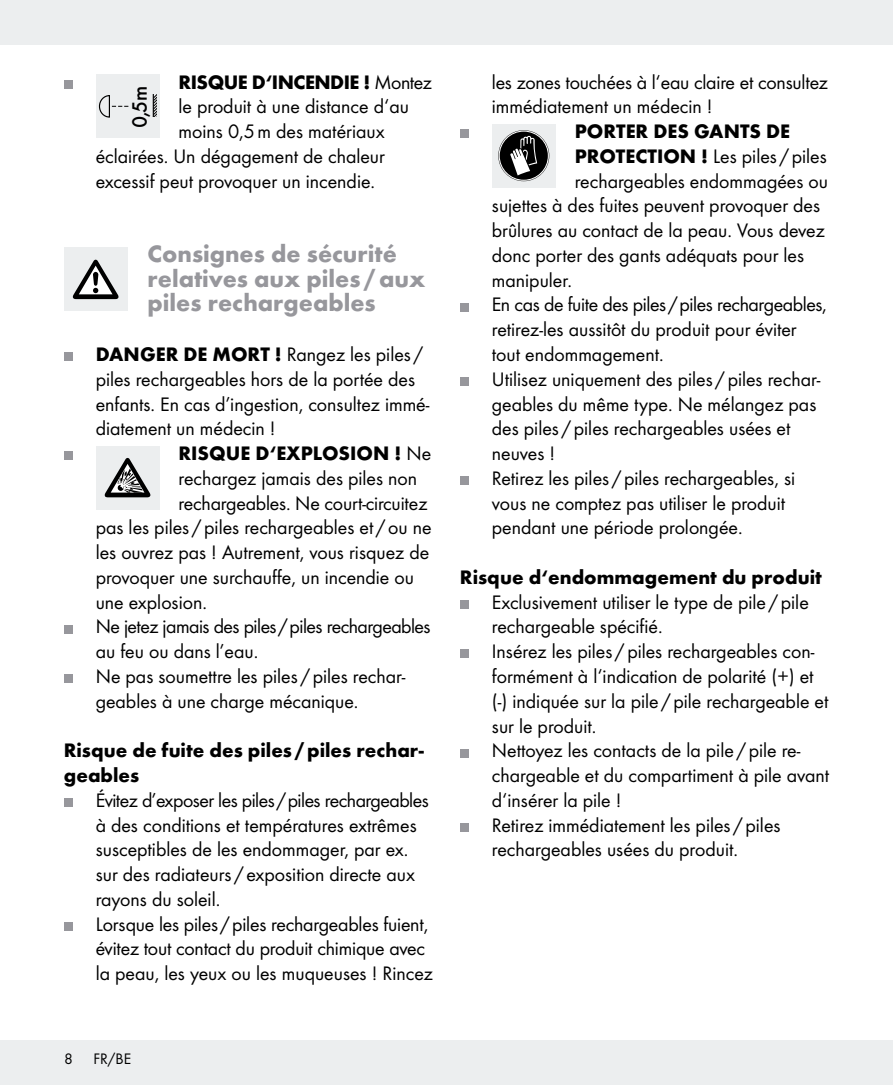
<style>
.page{position:relative;width:893px;height:1085px;background:#fff}
.page>*{position:absolute;margin:0;border:0;box-sizing:border-box;transform-origin:0 0}
.t1{font:700 24.75px/24.8px "Futura";color:#97979c}
.t2{font:500 21.6px "Futura";color:#000}
.t3{font:20.25px/24.8px "Futura Boo";color:#000}
.t4{font:700 20.25px/24.8px "Futura";color:#000}
.t5{font:20.25px "Futura Boo";letter-spacing:-.025em;color:#000}
.t6{font:20.25px "Futura Boo";letter-spacing:-.02em;color:#000}
.t7{font:700 20.25px "Futura";letter-spacing:-.025em;color:#000}
.t8{font:15.75px "Futura Boo";color:#000}
.s1{font-family:"Futura Boo";font-weight:400}
.s2{font-family:"Futura";font-weight:700}
</style>
<div class="page">
<div style="left:0;top:0;width:893px;height:45px;background:#eceeef"></div>
<div style="left:0;top:1040px;width:893px;height:44px;background:#eceeef"></div>
<div style="left:64px;top:80px;width:8px;height:9px;background:#97979c"></div>
<div style="left:96px;top:74px;width:63px;height:64px;background:#eceeef"></div>
<svg style="left:153px;top:95px;width:3px;height:22px"></svg>
<svg style="left:98px;top:95px;width:30px;height:23px"></svg>
<div style="left:64px;top:247px;width:64px;height:64px;background:#eceeef"></div>
<svg style="left:73px;top:260px;width:45px;height:39px"></svg>
<div style="left:64px;top:352px;width:8px;height:9px;background:#97979c"></div>
<div style="left:64px;top:451px;width:8px;height:9px;background:#97979c"></div>
<div style="left:96px;top:445px;width:63px;height:64px;background:#eceeef"></div>
<svg style="left:105px;top:458px;width:45px;height:39px"></svg>
<div style="left:64px;top:624px;width:8px;height:9px;background:#97979c"></div>
<div style="left:64px;top:674px;width:8px;height:9px;background:#97979c"></div>
<div style="left:64px;top:798px;width:8px;height:8px;background:#97979c"></div>
<div style="left:64px;top:921px;width:8px;height:9px;background:#97979c"></div>
<div style="left:460px;top:129px;width:9px;height:9px;background:#97979c"></div>
<div style="left:492px;top:124px;width:64px;height:63px;background:#eceeef"></div>
<svg style="left:498px;top:130px;width:51px;height:51px"></svg>
<div style="left:460px;top:303px;width:9px;height:8px;background:#97979c"></div>
<div style="left:460px;top:377px;width:9px;height:9px;background:#97979c"></div>
<div style="left:460px;top:476px;width:9px;height:9px;background:#97979c"></div>
<div style="left:460px;top:600px;width:9px;height:8px;background:#97979c"></div>
<div style="left:460px;top:649px;width:9px;height:9px;background:#97979c"></div>
<div style="left:460px;top:748px;width:9px;height:9px;background:#97979c"></div>
<div style="left:460px;top:822px;width:9px;height:9px;background:#97979c"></div>
<p class="t7" style="left:179px;top:69px;width:255px">RISQUE D‘INCENDIE ! <span class="s1">Montez</span></p>
<p class="t3" style="left:179px;top:94px;width:232px">le produit à une distance d‘au</p>
<p class="t3" style="left:179px;top:119px;width:208px">moins 0,5m des matériaux</p>
<p class="t3" style="left:96px;top:144px;width:291px">éclairées. Un dégagement de chaleur</p>
<p class="t3" style="left:96px;top:168px;width:281px">excessif peut provoquer un incendie.</p>
<p class="t2" style="left:127px;top:128px;width:44px;rotate:-90deg">0,5m</p>
<p class="t1" style="left:148px;top:241px;width:279px">Consignes de sécurité relatives aux piles /aux piles rechargeables</p>
<p class="t3" style="left:96px;top:342px;width:335px"><span class="s2">DANGER DE MORT !</span> Rangez les piles / piles rechargeables hors de la portée des enfants. En cas d’ingestion, consultez immé&shy;diatement un médecin !</p>
<p class="t4" style="left:179px;top:440px;width:254px">RISQUE D‘EXPLOSION ! <span class="s1">Ne</span></p>
<p class="t3" style="left:179px;top:465px;width:240px">rechargez jamais des piles non</p>
<p class="t3" style="left:179px;top:490px;width:250px">rechargeables. Ne court-circuitez</p>
<p class="t3" style="left:96px;top:515px;width:338px">pas les piles /piles rechargeables et /ou ne</p>
<p class="t3" style="left:96px;top:540px;width:335px">les ouvrez pas ! Autrement, vous risquez de</p>
<p class="t3" style="left:96px;top:564px;width:320px">provoquer une surchauffe, un incendie ou</p>
<p class="t3" style="left:96px;top:589px;width:113px">une explosion.</p>
<p class="t5" style="left:96px;top:614px;width:337px">Ne jetez jamais des piles/piles rechargeables</p>
<p class="t3" style="left:96px;top:639px;width:164px">au feu ou dans l’eau.</p>
<p class="t3" style="left:96px;top:663px;width:311px">Ne pas soumettre les piles /piles rechar-</p>
<p class="t3" style="left:96px;top:688px;width:264px">geables à une charge mécanique.</p>
<p class="t4" style="left:64px;top:737px;width:362px">Risque de fuite des piles /piles rechar&shy;geables</p>
<p class="t3" style="left:96px;top:787px;width:339px">Évitez d’exposer les piles/piles rechargeables à des conditions et températures extrêmes susceptibles de les endommager, par ex. sur des radiateurs / exposition directe aux rayons du soleil.<br>Lorsque les piles/piles rechargeables fuient, évitez tout contact du produit chimique avec la peau, les yeux ou les muqueuses ! Rincez</p>
<p class="t8" style="left:64px;top:1048px;width:10px">8</p>
<p class="t8" style="left:94px;top:1048px;width:39px">FR/BE</p>
<p class="t3" style="left:492px;top:69px;width:338px">les zones touchées à l‘eau claire et consultez immédiatement un médecin !</p>
<p class="t4" style="left:575px;top:119px;width:217px">PORTER DES GANTS DE</p>
<p class="t3" style="left:575px;top:144px;width:254px"><span class="s2">PROTECTION !</span> Les piles /piles</p>
<p class="t3" style="left:575px;top:168px;width:255px">rechargeables endommagées ou</p>
<p class="t3" style="left:492px;top:193px;width:330px">sujettes à des fuites peuvent provoquer des</p>
<p class="t3" style="left:492px;top:218px;width:334px">brûlures au contact de la peau. Vous devez</p>
<p class="t3" style="left:492px;top:243px;width:314px">donc porter des gants adéquats pour les</p>
<p class="t3" style="left:492px;top:267px;width:82px">manipuler.</p>
<p class="t6" style="left:492px;top:292px;width:336px">En cas de fuite des piles/piles rechargeables,</p>
<p class="t3" style="left:492px;top:317px;width:306px">retirez-les aussitôt du produit pour éviter</p>
<p class="t3" style="left:492px;top:342px;width:173px">tout endommagement.</p>
<p class="t3" style="left:492px;top:366px;width:330px">Utilisez uniquement des piles /piles rechar-</p>
<p class="t3" style="left:492px;top:391px;width:326px">geables du même type. Ne mélangez pas</p>
<p class="t3" style="left:492px;top:416px;width:300px">des piles /piles rechargeables usées et</p>
<p class="t3" style="left:492px;top:441px;width:65px">neuves !</p>
<p class="t3" style="left:492px;top:465px;width:305px">Retirez les piles /piles rechargeables, si</p>
<p class="t3" style="left:492px;top:490px;width:295px">vous ne comptez pas utiliser le produit</p>
<p class="t3" style="left:492px;top:515px;width:252px">pendant une période prolongée.</p>
<p class="t4" style="left:460px;top:564px;width:363px">Risque d‘endommagement du produit</p>
<p class="t3" style="left:492px;top:589px;width:339px">Exclusivement utiliser le type de pile /pile rechargeable spécifié.<br>Insérez les piles /piles rechargeables con&shy;formément à l‘indication de polarité (+) et (-) indiquée sur la pile /pile rechargeable et sur le produit.<br>Nettoyez les contacts de la pile /pile re&shy;chargeable et du compartiment à pile avant d‘insérer la pile !<br>Retirez immédiatement les piles /piles rechargeables usées du produit.</p>
</div>
